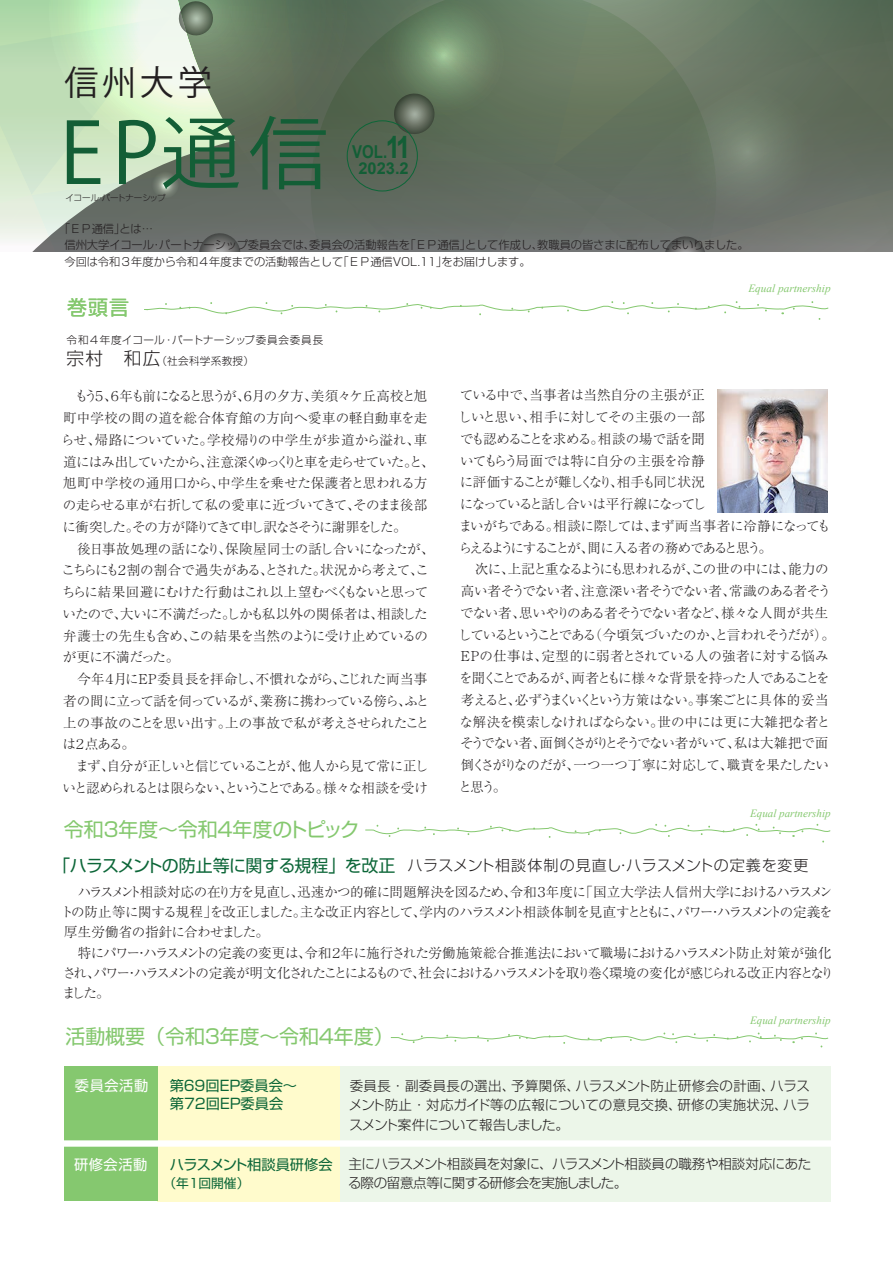
<style>
.page{position:relative;width:893px;height:1263px;background:#fff}
.page>*{position:absolute;margin:0;border:0;box-sizing:border-box;transform-origin:0 0}
.t1{font:83.55px "Koz Go Pr 6 N";color:#135e36}
.t2{font:34.35px "Koz Go Pr 6 N";color:#231f20}
.t3{font:19.95px "Shin Go Pro";color:#85c86f}
.t4{font:19.95px "Shin Go Pro";letter-spacing:-.13em;color:#85c86f}
.t5{font:700 17.7px "Arial";color:#135e36;scale:.84 1}
.t6{font:16.95px "Shin Go Pro";letter-spacing:-.035em;color:#0c6638}
.t7{font:700 16.35px "Arial";color:#135e36}
.t8{font:300 15px "Shin Go Pro";letter-spacing:.035em;color:#231f20}
.t9{font:14.25px/18px "Shin Go Pro";letter-spacing:-.06em;color:#0c6638}
.t10{font:14.25px "Shin Go Pro";letter-spacing:-.035em;color:#0c6638}
.t11{font:14.25px "Shin Go Pro";letter-spacing:.04em;color:#fff}
.t12{font:300 13.5px/21.8px "Ryumin Pro";letter-spacing:-.06em;color:#231f20}
.t13{font:300 13.5px/20.2px "Ryumin Pro";letter-spacing:-.095em;color:#231f20}
.t14{font:300 13.5px/19.5px "Shin Go Pro";letter-spacing:-.025em;color:#231f20;text-align:justify}
.t15{font:12.75px "Shin Go Pro";letter-spacing:-.065em;color:#0c6638}
.t16{font:300 11.25px/16.5px "Shin Go Pro";letter-spacing:-.01em;color:#231f20}
.t17{font:italic 11.1px "Times New Roman";color:#85c86f}
.t18{font:300 10.65px "Shin Go Pro";letter-spacing:.025em;color:#231f20}
.t19{font:300 8.55px "Shin Go Pro";letter-spacing:-.02em;color:#231f20}
.s1{font-size:79.8px}
.s2{font-size:30.75px}
.s3{font-size:17.7px}
</style>
<div class="page">
<svg style="left:0;top:0;width:893px;height:251px;background:#798875"></svg>
<div style="left:347px;top:121px;width:71px;height:70px;border:1px solid #0c6638;border-radius:50%"></div>
<img style="left:717px;top:390px;width:111px;height:123px">
<svg style="left:391px;top:1032px;width:437px;height:15px"></svg>
<svg style="left:365px;top:824px;width:465px;height:18px"></svg>
<svg style="left:144px;top:301px;width:684px;height:19px"></svg>
<div style="left:337px;top:1066px;width:494px;height:136px;background:#ecf6e9"></div>
<div style="left:157px;top:1066px;width:183px;height:136px;background:#fffbcc"></div>
<div style="left:65px;top:1066px;width:93px;height:135px;background:#85c86f"></div>
<div style="left:60px;top:1140px;width:775px;height:7px;background:#fff"></div>
<h2 class="t2" style="left:65px;top:63px;width:149px">信州大学</h2>
<h1 class="t1" style="left:60px;top:106px;width:270px">EP<span class="s1">通信</span></h1>
<p class="t19" style="left:65px;top:191px;width:102px">イコール・パートナーシップ</p>
<h3 class="t5" style="left:352px;top:139px;width:71px">VOL.<span class="s2">11</span></h3>
<p class="t7" style="left:358px;top:157px;width:52px">2023.2</p>
<p class="t16" style="left:65px;top:219px;width:686px;text-indent:-6px">「ＥＰ通信」とは…<br>信州大学イコール・パートナーシップ委員会では、委員会の活動報告を「ＥＰ通信」として作成し、教職員の皆さまに配布してまいりました。今回は令和３年度から令和４年度までの活動報告として「ＥＰ通信VOL.11」をお届けします。</p>
<h3 class="t3" style="left:67px;top:291px;width:63px">巻頭言</h3>
<p class="t18" style="left:67px;top:352px;width:189px"><span class="s3">宗村　和広</span>（社会科学系教授）</p>
<p class="t18" style="left:67px;top:332px;width:258px">令和４年度イコール・パートナーシップ委員会委員長</p>
<p class="t17" style="left:748px;top:281px;width:84px">Equal partnership</p>
<p class="t12" style="left:61px;top:384px;width:375px">　もう５、６年も前になると思うが、６月の夕方、美須々ケ丘高校と旭町中学校の間の道を総合体育館の方向へ愛車の軽自動車を走らせ、帰路についていた。学校帰りの中学生が歩道から溢れ、車道にはみ出していたから、注意深くゆっくりと車を走らせていた。と、旭町中学校の通用口から、中学生を乗せた保護者と思われる方の走らせる車が右折して私の愛車に近づいてきて、そのまま後部に衝突した。その方が降りてきて申し訳なさそうに謝罪をした。<br>　後日事故処理の話になり、保険屋同士の話し合いになったが、こちらにも２割の割合で過失がある、とされた。状況から考えて、こちらに結果回避にむけた行動はこれ以上望むべくもないと思っていたので、大いに不満だった。しかも私以外の関係者は、相談した弁護士の先生も含め、この結果を当然のように受け止めているのが更に不満だった。<br>　今年４月にＥP委員長を拝命し、不慣れながら、こじれた両当事者の間に立って話を伺っているが、業務に携わっている傍ら、ふと上の事故のことを思い出す。上の事故で私が考えさせられたことは２点ある。<br>　まず、自分が正しいと信じていることが、他人から見て常に正しいと認められるとは限らない、ということである。様々な相談を受け</p>
<p class="t12" style="left:458px;top:383px;width:378px">ている中で、当事者は当然自分の主張が正<br>しいと思い、相手に対してその主張の一部<br>でも認めることを求める。相談の場で話を聞<br>いてもらう局面では特に自分の主張を冷静<br>に評価することが難しくなり、相手も同じ状況<br>になっていると話し合いは平行線になってし<br>まいがちである。相談に際しては、まず両当事者に冷静になってもらえるようにすることが、間に入る者の務めであると思う。<br>　次に、上記と重なるようにも思われるが、この世の中には、能力の高い者そうでない者、注意深い者そうでない者、常識のある者そうでない者、思いやりのある者そうでない者など、様々な人間が共生しているということである（今頃気づいたのか、と言われそうだが）。<br>EPの仕事は、定型的に弱者とされている人の強者に対する悩みを聞くことであるが、両者ともに様々な背景を持った人であることを考えると、必ずうまくいくという方策はない。事案ごとに具体的妥当な解決を模索しなければならない。世の中には更に大雑把な者とそうでない者、面倒くさがりとそうでない者がいて、私は大雑把で面倒くさがりなのだが、一つ一つ丁寧に対応して、職責を果たしたいと思う。</p>
<h3 class="t4" style="left:64px;top:813px;width:316px">令和３年度～令和４年度のトピック　</h3>
<p class="t17" style="left:750px;top:806px;width:82px">Equal partnership</p>
<p class="t6" style="left:53px;top:851px;width:344px">「ハラスメントの防止等に関する規程」を改正</p>
<p class="t8" style="left:408px;top:853px;width:402px">ハラスメント相談体制の見直し・ハラスメントの定義を変更</p>
<p class="t13" style="left:60px;top:881px;width:775px">　ハラスメント相談対応の在り方を見直し、迅速かつ的確に問題解決を図るため、令和３年度に「国立大学法人信州大学におけるハラスメントの防止等に関する規程」を改正しました。主な改正内容として、学内のハラスメント相談体制を見直すとともに、パワー・ハラスメントの定義を厚生労働省の指針に合わせました。<br>　特にパワー・ハラスメントの定義の変更は、令和２年に施行された労働施策総合推進法において職場におけるハラスメント防止対策が強化され、パワー・ハラスメントの定義が明文化されたことによるもので、社会におけるハラスメントを取り巻く環境の変化が感じられる改正内容となりました。</p>
<h3 class="t3" style="left:65px;top:1020px;width:330px">活動概要（令和３年度～令和４年度）</h3>
<p class="t17" style="left:750px;top:1012px;width:82px">Equal partnership</p>
<p class="t11" style="left:75px;top:1074px;width:75px">委員会活動</p>
<p class="t11" style="left:74px;top:1153px;width:75px">研修会活動</p>
<p class="t9" style="left:170px;top:1075px;width:129px">第６9回ＥＰ委員会～第72回ＥＰ委員会</p>
<p class="t14" style="left:349px;top:1074px;width:463px">委員長・副委員長の選出、予算関係、ハラスメント防止研修会の計画、ハラスメント防止・対応ガイド等の広報についての意見交換、研修の実施状況、ハラスメント案件について報告しました。</p>
<p class="t10" style="left:170px;top:1153px;width:164px">ハラスメント相談員研修会</p>
<p class="t15" style="left:163px;top:1173px;width:87px">（年１回開催）</p>
<p class="t14" style="left:348px;top:1152px;width:465px">主にハラスメント相談員を対象に、ハラスメント相談員の職務や相談対応にあたる際の留意点等に関する研修会を実施しました。</p>
</div>
